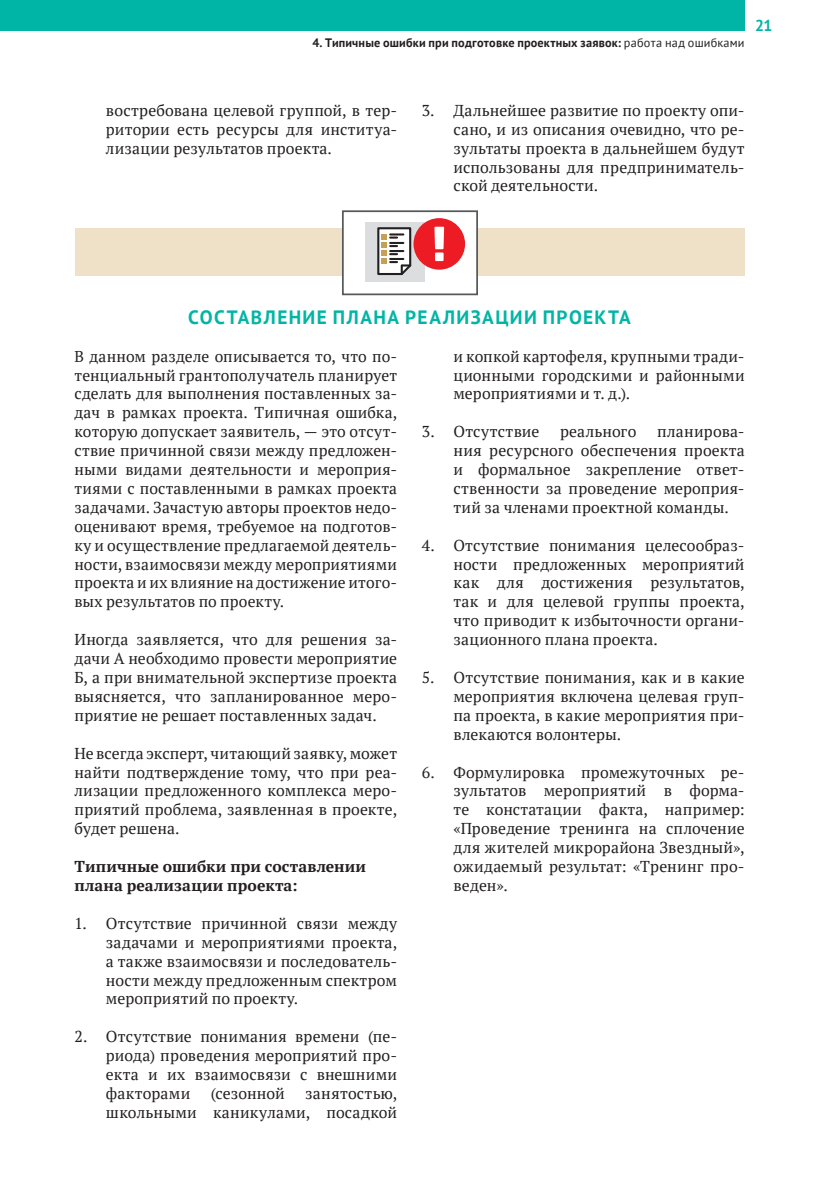
<style>
.page{position:relative;width:834px;height:1191px;background:#fff}
.page>*{position:absolute;margin:0;border:0;box-sizing:border-box;transform-origin:0 0}
.t1{font:700 19.25px "PT Sans";letter-spacing:.07em;color:#00b5a5}
.t2{font:15.75px/18.9px "PT Serif";letter-spacing:.015em;color:#231f20;text-align:justify}
.t3{font:700 15.75px/18.9px "PT Serif";letter-spacing:.01em;color:#231f20}
.t4{font:700 15.75px "PT Sans";color:#00b5a5}
.t5{font:700 12.25px "PT Sans";letter-spacing:.015em;color:#231f20}
.s1{font-weight:400}
</style>
<div class="page">
<div style="left:0;top:0;width:744px;height:31px;background:#00b5a5"></div>
<div style="left:75px;top:229px;width:669px;height:47px;background:#eee1c7"></div>
<div style="left:343px;top:211px;width:134px;height:83px;background:#fff"></div>
<div style="left:342px;top:210px;width:136px;height:85px;border:2px solid #58595b"></div>
<div style="left:365px;top:222px;width:59px;height:59px;background:#dcddde"></div>
<svg style="left:377px;top:222px;width:48px;height:54px"></svg>
<p class="t5" style="left:312px;top:36px;width:433px">4. Типичные ошибки при подготовке проектных заявок: <span class="s1">работа над ошибками</span></p>
<p class="t4" style="left:755px;top:17px;width:19px">21</p>
<p class="t2" style="left:106px;top:100px;width:292px">востребована целевой группой, в тер&shy;ритории есть ресурсы для институа&shy;лизации результатов проекта.</p>
<p class="t2" style="left:453px;top:100px;width:292px;text-indent:-31px">3. Дальнейшее развитие по проекту опи&shy;сано, и из описания очевидно, что ре&shy;зультаты проекта в дальнейшем будут использованы для предприниматель&shy;ской деятельности.</p>
<p class="t1" style="left:188px;top:306px;width:444px">СОСТАВЛЕНИЕ ПЛАНА РЕАЛИЗАЦИИ ПРОЕКТА</p>
<p class="t2" style="left:74px;top:346px;width:324px">В данном разделе описывается то, что по&shy;тенциальный грантополучатель планирует сделать для выполнения поставленных за&shy;дач в рамках проекта. Типичная ошибка, которую допускает заявитель, — это отсут&shy;ствие причинной связи между предложен&shy;ными видами деятельности и мероприя&shy;тиями с поставленными в рамках проекта задачами. Зачастую авторы проектов недо&shy;оценивают время, требуемое на подготов&shy;ку и осуществление предлагаемой деятель&shy;ности, взаимосвязи между мероприятиями проекта и их влияние на достижение итого&shy;вых результатов по проекту.</p>
<p class="t2" style="left:74px;top:630px;width:324px">Иногда заявляется, что для решения за&shy;дачи А необходимо провести мероприятие Б, а при внимательной экспертизе проекта выясняется, что запланированное меро&shy;приятие не решает поставленных задач.</p>
<p class="t2" style="left:74px;top:743px;width:324px">Не всегда эксперт, читающий заявку, может найти подтверждение тому, что при реа&shy;лизации предложенного комплекса меро&shy;приятий проблема, заявленная в проекте, будет решена.</p>
<p class="t3" style="left:74px;top:857px;width:293px">Типичные ошибки при составлении плана реализации проекта:</p>
<p class="t2" style="left:106px;top:913px;width:292px;text-indent:-31px">1. Отсутствие причинной связи между задачами и мероприятиями проекта, а также взаимосвязи и последователь&shy;ности между предложенным спектром мероприятий по проекту.</p>
<p class="t2" style="left:106px;top:1026px;width:292px;text-indent:-31px">2. Отсутствие понимания времени (пе&shy;риода) проведения мероприятий про&shy;екта и их взаимосвязи с внешними факторами</p>
<p class="t2" style="left:453px;top:346px;width:292px">и копкой картофеля, крупными тради&shy;ционными городскими и районными мероприятиями и т. д.).</p>
<p class="t2" style="left:422px;top:422px;width:119px">3. Отсутствие</p>
<p class="t2" style="left:560px;top:422px;width:78px">реального</p>
<p class="t2" style="left:453px;top:422px;width:292px;text-indent:204px">планирова&shy;ния ресурсного обеспечения проекта и формальное закрепление ответ&shy;ственности за проведение мероприя&shy;тий за членами проектной команды.</p>
<p class="t2" style="left:453px;top:535px;width:292px;text-indent:-32px">4. Отсутствие понимания целесообраз&shy;ности предложенных мероприятий как для достижения результатов, так и для целевой группы проекта, что приводит к избыточности органи&shy;зационного плана проекта.</p>
<p class="t2" style="left:453px;top:667px;width:292px;text-indent:-32px">5. Отсутствие понимания, как и в какие мероприятия включена целевая груп&shy;па проекта, в какие мероприятия при&shy;влекаются волонтеры.</p>
<p class="t2" style="left:453px;top:762px;width:292px;text-indent:-31px">6. Формулировка промежуточных ре&shy;зультатов мероприятий в форма&shy;те констатации факта, например: «Проведение тренинга на сплочение для жителей микрорайона Звездный», ожидаемый результат: «Тренинг про&shy;веден».</p>
<p class="t2" style="left:211px;top:1083px;width:75px">(сезонной</p>
<p class="t2" style="left:106px;top:1083px;width:292px;text-align:right">занятостью,<br>школьными каникулами, посадкой</p>
</div>
